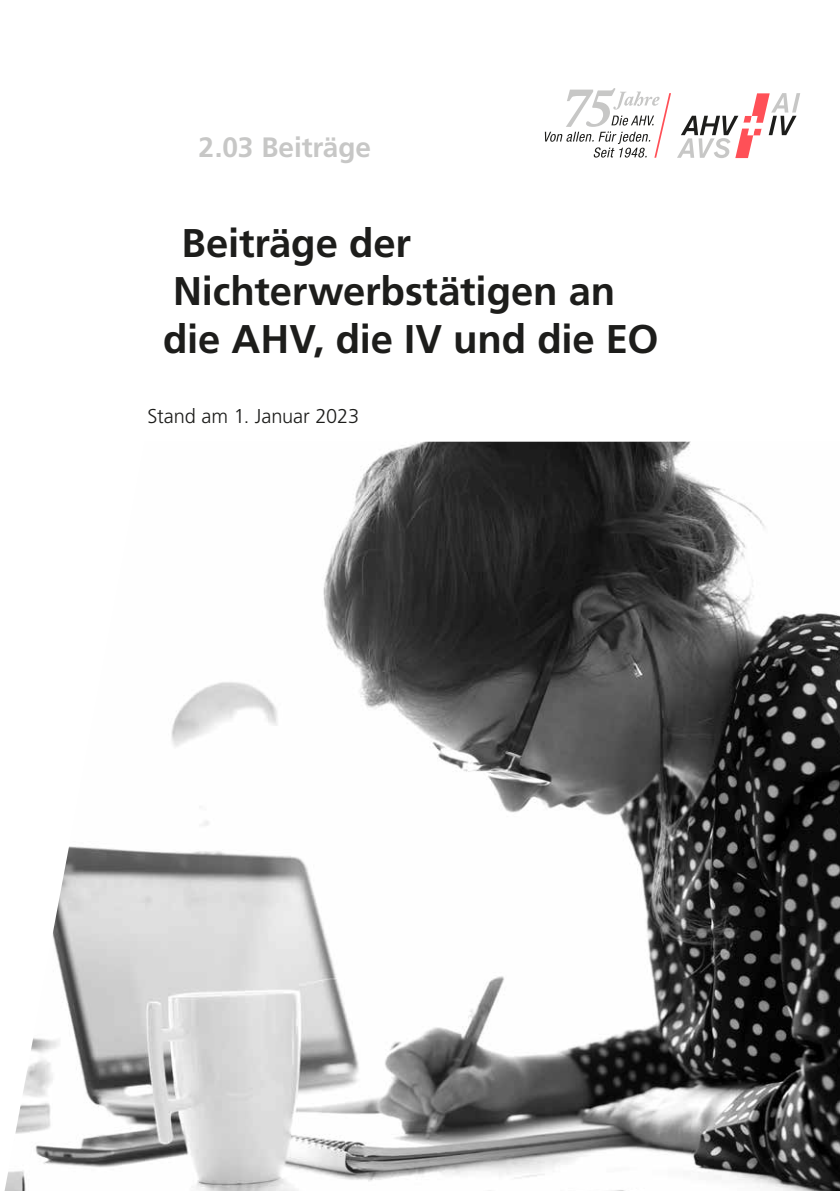
<style>
.page{position:relative;width:840px;height:1191px;background:#fff}
.page>*{position:absolute;margin:0;border:0;box-sizing:border-box;transform-origin:0 0}
.MB_Titel{font:700 40px "Frutiger LT Std";letter-spacing:-.005em;color:#1d1d1b}
.MB_Gruppe_Titelseite{font:700 28px "Frutiger LT Std";color:#c7c7c6}
.Grundtext{font:300 20px "Frutiger LT Std";letter-spacing:-.005em;color:#1d1d1b}
</style>
<div class="page">
<img style="left:4px;top:442px;width:835px;height:749px">
<svg style="left:677px;top:93px;width:122px;height:65px"></svg>
<svg style="left:544px;top:88px;width:126px;height:70px"></svg>
<p class="MB_Gruppe_Titelseite" style="left:198px;top:131px;width:174px">2.03 Beiträge</p>
<p class="MB_Titel" style="left:181px;top:219px;width:231px">Beiträge der</p>
<p class="MB_Titel" style="left:173px;top:267px;width:443px">Nichterwerbstätigen an</p>
<p class="MB_Titel" style="left:163px;top:315px;width:496px">die AHV, die IV und die EO</p>
<p class="Grundtext" style="left:147px;top:405px;width:213px">Stand am 1. Januar 2023</p>
</div>
